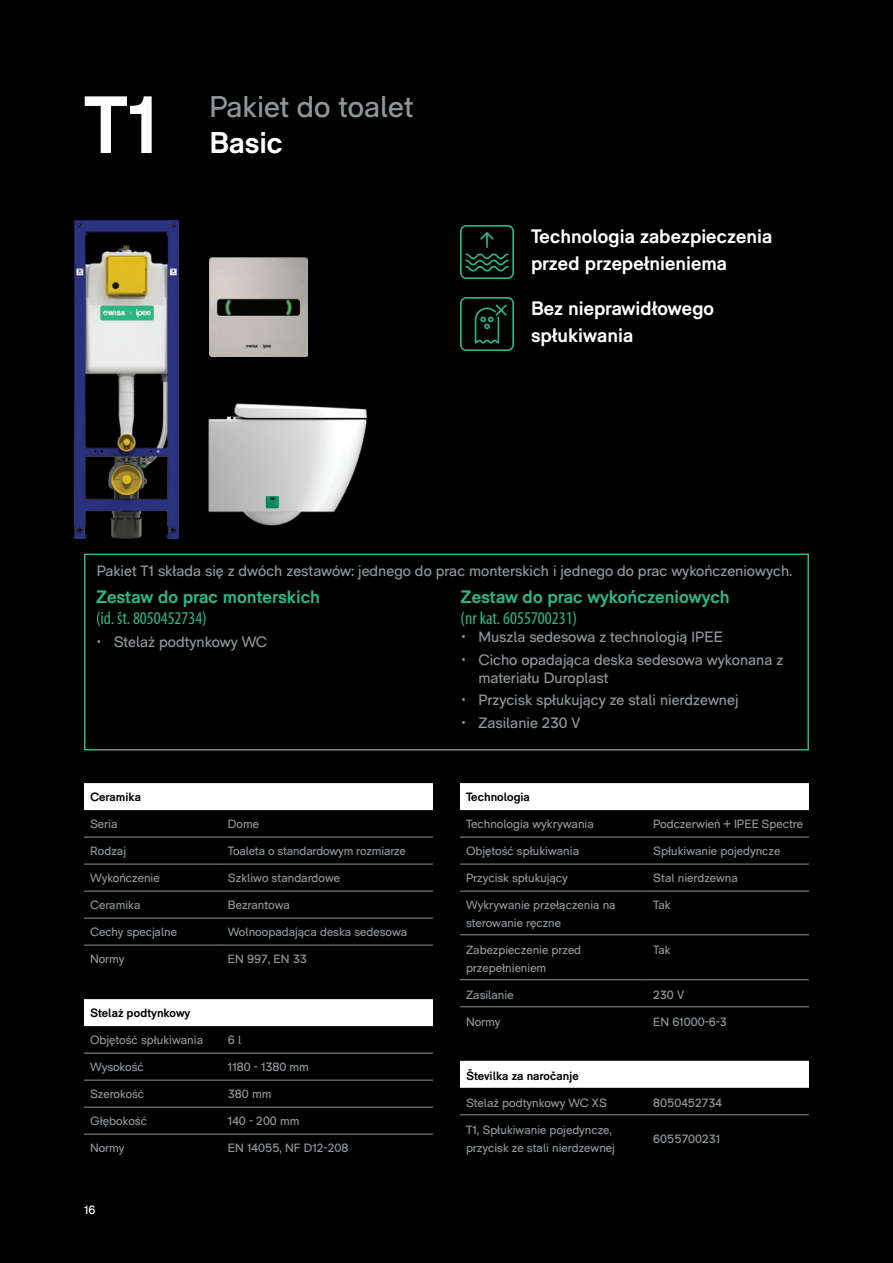
<style>
.page{position:relative;width:893px;height:1263px;background:#000001}
.page>*{position:absolute;margin:0;border:0;box-sizing:border-box;transform-origin:0 0}
.t1{font:700 81px "RM Pro";color:#fff}
.t2{font:30px "RM Pro";color:#909597}
.t3{font:700 30px "RM Pro";color:#fff}
.t4{font:700 19.5px/27px "RM Pro";color:#fff}
.t5{font:700 18px "RM Pro";color:#2bb886}
.t6{font:condensed 18px "Myriad Pro";color:#2bb886}
.t7{font:15px/18px "RM Pro";color:#909597}
.t8{font:12px/18px "RM Pro";color:#909597}
.t9{font:700 12px "RM Pro";color:#000001}
.t10{font:12px "RM Pro";color:#fff}
</style>
<div class="page">
<svg style="left:84px;top:783px;width:349px;height:243px"></svg>
<hr style="left:222px;top:837px;width:211px;height:1px;background:#909597">
<hr style="left:222px;top:1053px;width:211px;height:1px;background:#909597">
<hr style="left:84px;top:837px;width:138px;height:1px;background:#909597">
<hr style="left:84px;top:1053px;width:138px;height:1px;background:#909597">
<hr style="left:84px;top:918px;width:138px;height:1px;background:#909597">
<hr style="left:222px;top:918px;width:211px;height:1px;background:#909597">
<hr style="left:84px;top:864px;width:138px;height:1px;background:#909597">
<hr style="left:222px;top:864px;width:211px;height:1px;background:#909597">
<hr style="left:84px;top:891px;width:138px;height:1px;background:#909597">
<hr style="left:222px;top:891px;width:211px;height:1px;background:#909597">
<hr style="left:84px;top:945px;width:138px;height:1px;background:#909597">
<hr style="left:222px;top:945px;width:211px;height:1px;background:#909597">
<hr style="left:84px;top:1080px;width:138px;height:1px;background:#909597">
<hr style="left:222px;top:1080px;width:211px;height:1px;background:#909597">
<hr style="left:84px;top:1107px;width:138px;height:1px;background:#909597">
<hr style="left:222px;top:1107px;width:211px;height:1px;background:#909597">
<hr style="left:84px;top:1134px;width:138px;height:1px;background:#909597">
<hr style="left:222px;top:1134px;width:211px;height:1px;background:#909597">
<svg style="left:460px;top:783px;width:349px;height:305px"></svg>
<hr style="left:460px;top:1114px;width:187px;height:1px;background:#909597">
<hr style="left:647px;top:1114px;width:162px;height:1px;background:#909597">
<hr style="left:460px;top:837px;width:187px;height:1px;background:#909597">
<hr style="left:647px;top:837px;width:162px;height:1px;background:#909597">
<hr style="left:460px;top:864px;width:187px;height:1px;background:#909597">
<hr style="left:647px;top:864px;width:162px;height:1px;background:#909597">
<hr style="left:460px;top:891px;width:187px;height:1px;background:#909597">
<hr style="left:647px;top:891px;width:162px;height:1px;background:#909597">
<hr style="left:460px;top:979px;width:187px;height:1px;background:#909597">
<hr style="left:647px;top:979px;width:162px;height:1px;background:#909597">
<hr style="left:460px;top:934px;width:187px;height:1px;background:#909597">
<hr style="left:647px;top:934px;width:162px;height:1px;background:#909597">
<hr style="left:460px;top:1006px;width:187px;height:1px;background:#909597">
<hr style="left:647px;top:1006px;width:162px;height:1px;background:#909597">
<img style="left:75px;top:221px;width:103px;height:317px">
<img style="left:209px;top:257px;width:99px;height:100px">
<svg style="left:460px;top:225px;width:54px;height:54px"></svg>
<svg style="left:460px;top:297px;width:54px;height:54px"></svg>
<div style="left:84px;top:553px;width:725px;height:197px;border:2px solid #2bb886"></div>
<img style="left:208px;top:403px;width:160px;height:123px">
<img style="left:265px;top:491px;width:15px;height:21px">
<h1 class="t1" style="left:84px;top:77px;width:76px">T1</h1>
<h2 class="t2" style="left:209px;top:89px;width:205px">Pakiet do toalet</h2>
<h2 class="t3" style="left:209px;top:125px;width:75px">Basic</h2>
<h3 class="t4" style="left:531px;top:223px;width:243px">Technologia zabezpieczenia przed przepełnieniema</h3>
<h3 class="t4" style="left:531px;top:295px;width:185px">Bez nieprawidłowego spłukiwania</h3>
<p class="t7" style="left:97px;top:562px;width:697px">Pakiet T1 składa się z dwóch zestawów: jednego do prac monterskich i jednego do prac wykończeniowych.</p>
<h3 class="t5" style="left:96px;top:586px;width:226px">Zestaw do prac monterskich</h3>
<h3 class="t6" style="left:96px;top:608px;width:112px">(id. št. 8050452734)</h3>
<p class="t7" style="left:97px;top:633px;width:172px">• Stelaż podtynkowy WC</p>
<h3 class="t5" style="left:461px;top:586px;width:271px">Zestaw do prac wykończeniowych</h3>
<h3 class="t6" style="left:461px;top:608px;width:118px">(nr kat. 6055700231)</h3>
<p class="t7" style="left:461px;top:628px;width:263px">• Muszla sedesowa z technologią IPEE</p>
<p class="t7" style="left:478px;top:651px;width:306px;text-indent:-17px">• Cicho opadająca deska sedesowa wykonana z materiału Duroplast</p>
<p class="t7" style="left:461px;top:691px;width:279px">• Przycisk spłukujący ze stali nierdzewnej</p>
<p class="t7" style="left:461px;top:714px;width:121px">• Zasilanie 230 V</p>
<p class="t9" style="left:90px;top:790px;width:53px">Ceramika</p>
<p class="t8" style="left:90px;top:815px;width:29px">Seria</p>
<p class="t8" style="left:228px;top:815px;width:33px">Dome</p>
<p class="t8" style="left:90px;top:842px;width:38px">Rodzaj</p>
<p class="t8" style="left:228px;top:842px;width:179px">Toaleta o standardowym rozmiarze</p>
<p class="t8" style="left:90px;top:869px;width:71px">Wykończenie</p>
<p class="t8" style="left:228px;top:869px;width:114px">Szkliwo standardowe</p>
<p class="t8" style="left:90px;top:896px;width:52px">Ceramika</p>
<p class="t8" style="left:228px;top:896px;width:63px">Bezrantowa</p>
<p class="t8" style="left:90px;top:923px;width:89px">Cechy specjalne</p>
<p class="t8" style="left:228px;top:923px;width:181px">Wolnoopadająca deska sedesowa</p>
<p class="t8" style="left:90px;top:950px;width:36px">Normy</p>
<p class="t8" style="left:228px;top:950px;width:80px">EN 997, EN 33</p>
<p class="t9" style="left:90px;top:1006px;width:102px">Stelaż podtynkowy</p>
<p class="t8" style="left:90px;top:1031px;width:115px">Objętość spłukiwania</p>
<p class="t8" style="left:228px;top:1031px;width:15px">6 l</p>
<p class="t8" style="left:90px;top:1058px;width:55px">Wysokość</p>
<p class="t8" style="left:228px;top:1058px;width:83px">1180 - 1380 mm</p>
<p class="t8" style="left:90px;top:1085px;width:56px">Szerokość</p>
<p class="t8" style="left:228px;top:1085px;width:45px">380 mm</p>
<p class="t8" style="left:90px;top:1112px;width:58px">Głębokość</p>
<p class="t8" style="left:228px;top:1112px;width:73px">140 - 200 mm</p>
<p class="t8" style="left:90px;top:1139px;width:36px">Normy</p>
<p class="t8" style="left:228px;top:1139px;width:122px">EN 14055, NF D12-208</p>
<p class="t10" style="left:84px;top:1203px;width:13px">16</p>
<p class="t9" style="left:466px;top:790px;width:65px">Technologia</p>
<p class="t8" style="left:466px;top:815px;width:129px">Technologia wykrywania</p>
<p class="t8" style="left:653px;top:815px;width:151px">Podczerwień + IPEE Spectre</p>
<p class="t8" style="left:466px;top:842px;width:115px">Objętość spłukiwania</p>
<p class="t8" style="left:653px;top:842px;width:129px">Spłukiwanie pojedyncze</p>
<p class="t8" style="left:466px;top:869px;width:103px">Przycisk spłukujący</p>
<p class="t8" style="left:653px;top:869px;width:86px">Stal nierdzewna</p>
<p class="t8" style="left:466px;top:896px;width:151px">Wykrywanie przełączenia na sterowanie ręczne</p>
<p class="t8" style="left:653px;top:896px;width:19px">Tak</p>
<p class="t8" style="left:466px;top:941px;width:117px">Zabezpieczenie przed przepełnieniem</p>
<p class="t8" style="left:653px;top:941px;width:19px">Tak</p>
<p class="t8" style="left:466px;top:986px;width:49px">Zasilanie</p>
<p class="t8" style="left:653px;top:986px;width:32px">230 V</p>
<p class="t8" style="left:466px;top:1013px;width:36px">Normy</p>
<p class="t8" style="left:653px;top:1013px;width:75px">EN 61000-6-3</p>
<p class="t9" style="left:466px;top:1069px;width:114px">Številka za naročanje</p>
<p class="t8" style="left:466px;top:1094px;width:142px">Stelaż podtynkowy WC XS</p>
<p class="t8" style="left:653px;top:1094px;width:70px">8050452734</p>
<p class="t8" style="left:466px;top:1121px;width:151px">T1, Spłukiwanie pojedyncze, przycisk ze stali nierdzewnej</p>
<p class="t8" style="left:653px;top:1130px;width:69px">6055700231</p>
</div>
